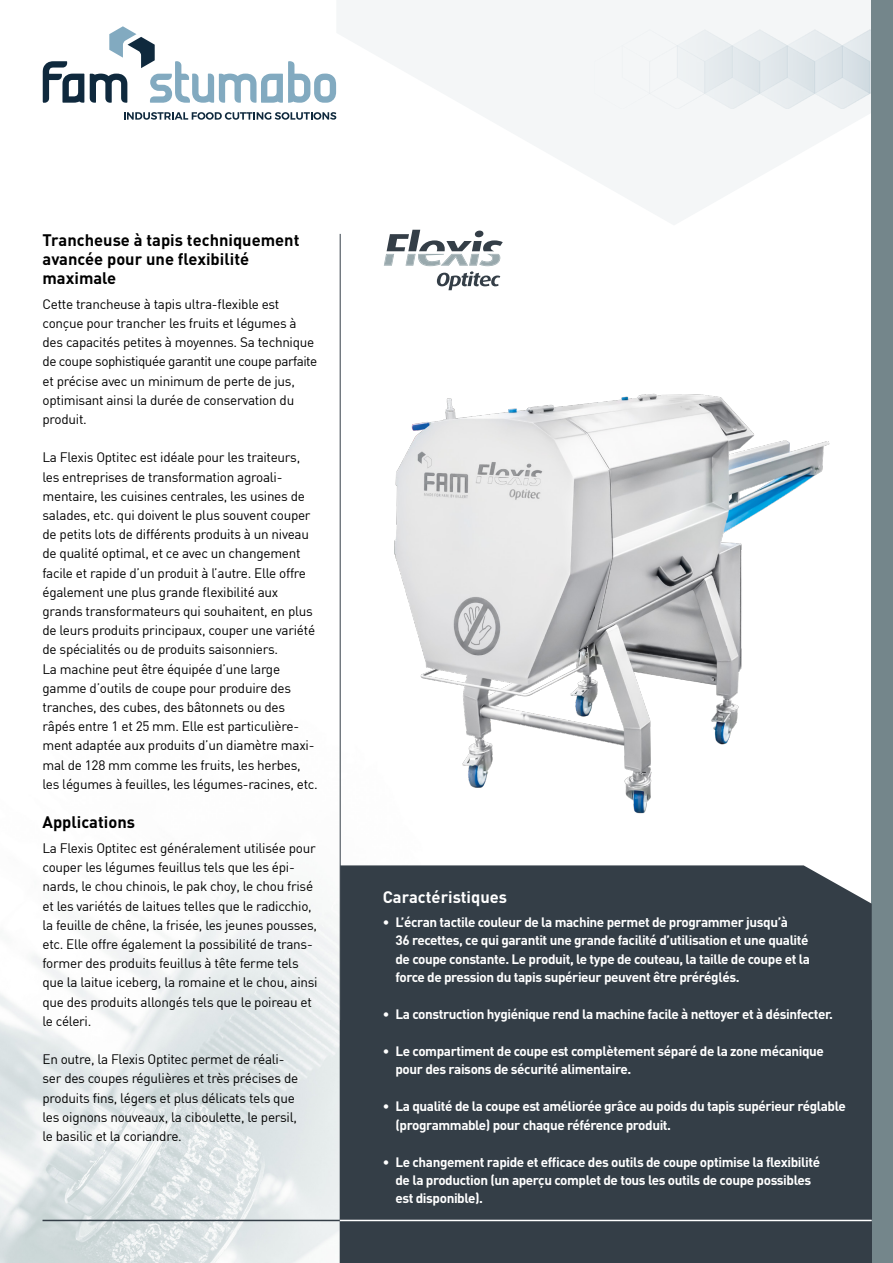
<style>
.page{position:relative;width:893px;height:1263px;background:#fff}
.page>*{position:absolute;margin:0;border:0;box-sizing:border-box;transform-origin:0 0}
.Titel{font:700 16.5px/19.2px "DIN";color:#000}
.Titel_Wit{font:700 16.5px "DIN";color:#fff}
.Txt{font:13.5px/19.2px "DIN";letter-spacing:-.02em;color:#000}
.Txt_Wit{font:700 13.5px/18.5px "DIN";letter-spacing:-.03em;color:#fff}
</style>
<div class="page">
<img style="left:0;top:69px;width:872px;height:1194px">
<svg style="left:336px;top:0;width:536px;height:225px;fill:#f4f6f7"></svg>
<img style="left:594px;top:27px;width:278px;height:81px">
<div style="left:872px;top:0;width:21px;height:1263px;background:#74868b"></div>
<svg style="left:43px;top:61px;width:41px;height:42px"></svg>
<svg style="left:90px;top:26px;width:246px;height:77px"></svg>
<svg style="left:124px;top:112px;width:212px;height:8px"></svg>
<img style="left:384px;top:380px;width:461px;height:451px">
<hr style="left:340px;top:234px;width:1px;height:1029px;background:#343e47">
<hr style="left:43px;top:1220px;width:297px;height:1px;background:#343e47">
<div style="left:340px;top:1020px;width:532px;height:243px;background:#343e47"></div>
<div style="left:340px;top:865px;width:532px;height:155px;background:#343e47"></div>
<hr style="left:340px;top:1220px;width:532px;height:1px;background:#fff">
<svg style="left:384px;top:230px;width:119px;height:60px"></svg>
<p class="Titel" style="left:43px;top:229px;width:259px">Trancheuse à tapis techniquement avancée pour une flexibilité maximale</p>
<p class="Txt" style="left:43px;top:294px;width:276px">Cette trancheuse à tapis ultra-flexible est conçue pour trancher les fruits et légumes à des capacités petites à moyennes. Sa technique de coupe sophistiquée garantit une coupe parfaite et précise avec un minimum de perte de jus, optimisant ainsi la durée de conservation du produit.</p>
<p class="Txt" style="left:43px;top:448px;width:274px">La Flexis Optitec est idéale pour les traiteurs, les entreprises de transformation agroali&shy;mentaire, les cuisines centrales, les usines de salades, etc. qui doivent le plus souvent couper de petits lots de différents produits à un niveau de qualité optimal, et ce avec un changement facile et rapide d’un produit à l’autre. Elle offre également une plus grande flexibilité aux grands transformateurs qui souhaitent, en plus de leurs produits principaux, couper une variété de spécialités ou de produits saisonniers.</p>
<p class="Txt" style="left:43px;top:659px;width:277px">La machine peut être équipée d’une large gamme d’outils de coupe pour produire des tranches, des cubes, des bâtonnets ou des râpés entre 1 et 25 mm. Elle est particulière&shy;ment adaptée aux produits d’un diamètre maxi&shy;mal de 128 mm comme les fruits, les herbes, les légumes à feuilles, les légumes-racines, etc.</p>
<p class="Titel" style="left:43px;top:812px;width:94px">Applications</p>
<p class="Txt" style="left:43px;top:838px;width:277px">La Flexis Optitec est généralement utilisée pour couper les légumes feuillus tels que les épi&shy;nards, le chou chinois, le pak choy, le chou frisé et les variétés de laitues telles que le radicchio, la feuille de chêne, la frisée, les jeunes pousses, etc. Elle offre également la possibilité de trans&shy;former des produits feuillus à tête ferme tels que la laitue iceberg, la romaine et le chou, ainsi que des produits allongés tels que le poireau et le céleri.</p>
<p class="Txt" style="left:43px;top:1049px;width:257px">En outre, la Flexis Optitec permet de réali&shy;ser des coupes régulières et très précises de produits fins, légers et plus délicats tels que les oignons nouveaux, la ciboulette, le persil, le basilic et la coriandre.</p>
<p class="Titel_Wit" style="left:383px;top:886px;width:126px">Caractéristiques</p>
<p class="Txt_Wit" style="left:395px;top:912px;width:416px;text-indent:-13px">• L’écran tactile couleur de la machine permet de programmer jusqu’à<br>36 recettes, ce qui garantit une grande facilité d’utilisation et une qualité de coupe constante. Le produit, le type de couteau, la taille de coupe et la force de pression du tapis supérieur peuvent être préréglés.</p>
<p class="Txt_Wit" style="left:383px;top:1004px;width:452px">• La construction hygiénique rend la machine facile à nettoyer et à désinfecter.</p>
<p class="Txt_Wit" style="left:395px;top:1041px;width:430px;text-indent:-13px">• Le compartiment de coupe est complètement séparé de la zone mécanique pour des raisons de sécurité alimentaire.</p>
<p class="Txt_Wit" style="left:395px;top:1096px;width:452px;text-indent:-13px">• La qualité de la coupe est améliorée grâce au poids du tapis supérieur réglable (programmable) pour chaque référence produit.</p>
<p class="Txt_Wit" style="left:395px;top:1152px;width:426px;text-indent:-13px">• Le changement rapide et efficace des outils de coupe optimise la flexibilité de la production (un aperçu complet de tous les outils de coupe possibles est disponible).</p>
</div>
